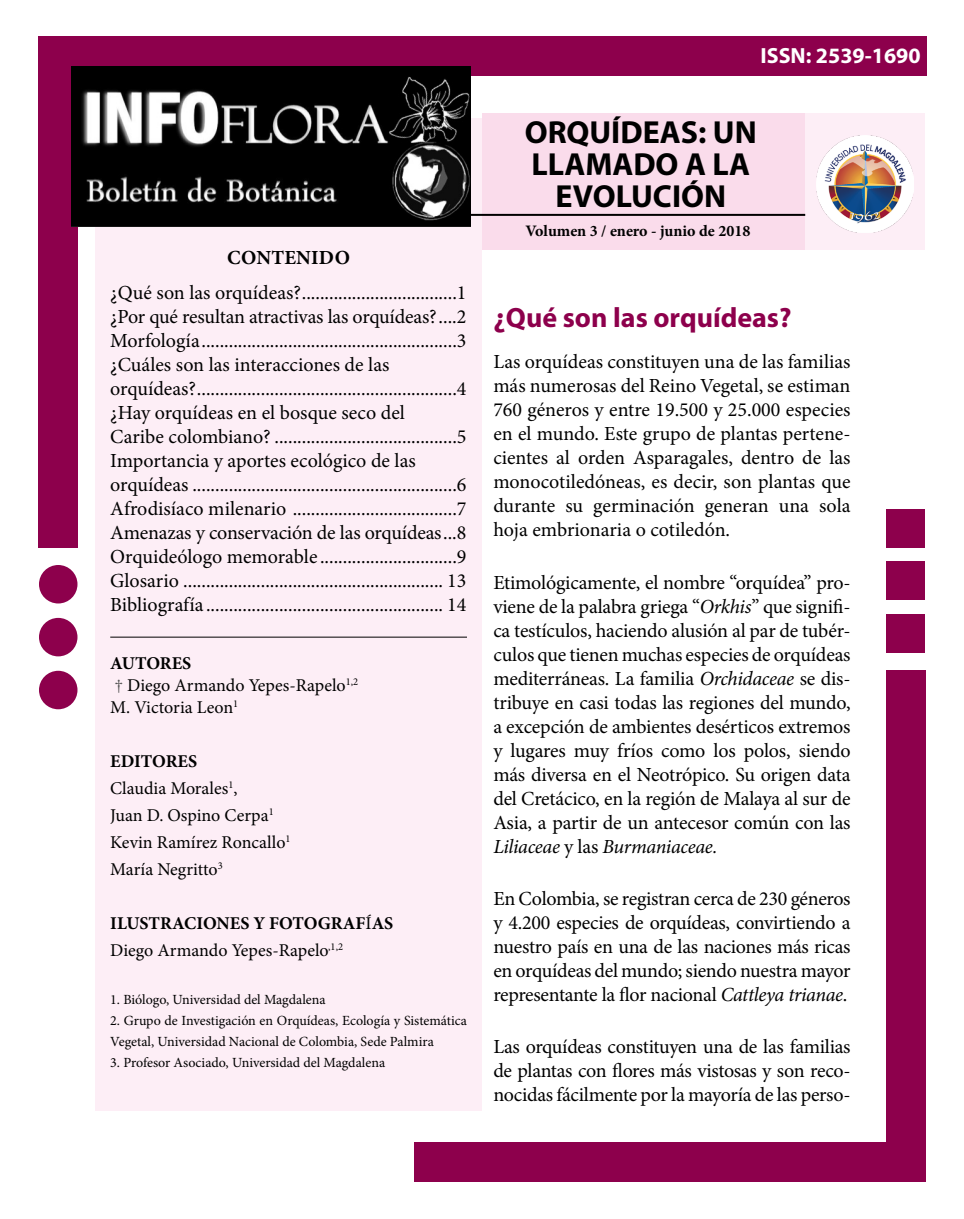
<style>
.page{position:relative;width:964px;height:1219px;background:#fff}
.page>*{position:absolute;margin:0;border:0;box-sizing:border-box;transform-origin:0 0}
.Titulo_Boletin{font:700 32px/32px "Myriad Pro";color:#000;text-align:center}
.Sub_Titulos{font:700 28px "Myriad Pro";color:#8d004c}
.Registro_ISSN{font:700 22px "Myriad Pro";color:#fff}
.Cuerpo_de_Texto{font:20px/24px "Minion Pro";letter-spacing:-.01em;color:#000;text-align:justify}
.TDC_Título{font:700 20px "Minion Pro";letter-spacing:.01em;color:#000}
.No_Spacing{font:18px "Minion Pro";color:#000}
.No_Spacing-2{font:700 18px "Minion Pro";color:#000}
.Datos_Periodicidad{font:700 16px "Minion Pro";color:#000}
.No_Spacing-3{font:14px/21px "Minion Pro";color:#000}
.s1{color:#545454}
.s2{font-weight:400}
.s3{font-style:italic}
</style>
<div class="page">
<div style="left:38px;top:36px;width:39px;height:512px;background:#8d004c"></div>
<div style="left:886px;top:670px;width:40px;height:511px;background:#8d004c"></div>
<div style="left:38px;top:36px;width:511px;height:40px;background:#8d004c"></div>
<div style="left:414px;top:1142px;width:512px;height:39px;background:#8d004c"></div>
<div style="left:39px;top:565px;width:38px;height:38px;background:#8d004c;border-radius:50%"></div>
<div style="left:39px;top:618px;width:38px;height:38px;background:#8d004c;border-radius:50%"></div>
<div style="left:39px;top:671px;width:38px;height:38px;background:#8d004c;border-radius:50%"></div>
<div style="left:886px;top:614px;width:39px;height:39px;background:#8d004c"></div>
<div style="left:886px;top:562px;width:39px;height:38px;background:#8d004c"></div>
<div style="left:886px;top:509px;width:39px;height:38px;background:#8d004c"></div>
<div style="left:482px;top:113px;width:323px;height:136px;background:#fadceb"></div>
<div style="left:540px;top:36px;width:386px;height:40px;background:#8d004c"></div>
<div style="left:805px;top:113px;width:120px;height:136px;background:#fdeef6"></div>
<div style="left:95px;top:118px;width:387px;height:992px;background:#fdeef6"></div>
<hr style="left:234px;top:214px;width:571px;height:2px;background:#000">
<img style="left:71px;top:66px;width:400px;height:161px">
<hr style="left:110px;top:637px;width:357px;height:1px;background:#000">
<img style="left:816px;top:135px;width:97px;height:97px">
<p class="TDC_Título" style="left:227px;top:244px;width:124px">CONTENIDO</p>
<p class="Cuerpo_de_Texto" style="left:110px;top:281px;width:358px">¿Qué son las orquídeas?..................................1</p>
<p class="Cuerpo_de_Texto" style="left:110px;top:305px;width:358px">¿Por qué resultan atractivas las orquídeas?....2</p>
<p class="Cuerpo_de_Texto" style="left:110px;top:329px;width:358px">Morfología........................................................3</p>
<p class="Cuerpo_de_Texto" style="left:110px;top:353px;width:358px">¿Cuáles son las interacciones de las orquídeas?.........................................................4</p>
<p class="Cuerpo_de_Texto" style="left:110px;top:401px;width:358px">¿Hay orquídeas en el bosque seco del<br>Caribe colombiano? ........................................5</p>
<p class="Cuerpo_de_Texto" style="left:110px;top:449px;width:358px">Importancia y aportes ecológico de las orquídeas ..........................................................6</p>
<p class="Cuerpo_de_Texto" style="left:110px;top:497px;width:358px">Afrodisíaco milenario ....................................7</p>
<p class="Cuerpo_de_Texto" style="left:110px;top:521px;width:358px">Amenazas y conservación de las orquídeas...8</p>
<p class="Cuerpo_de_Texto" style="left:110px;top:545px;width:358px">Orquideólogo memorable ..............................9</p>
<p class="Cuerpo_de_Texto" style="left:110px;top:569px;width:358px">Glosario ......................................................... 13</p>
<p class="Cuerpo_de_Texto" style="left:110px;top:593px;width:358px">Bibliografía .................................................... 14</p>
<p class="No_Spacing-2" style="left:110px;top:651px;width:83px">AUTORES</p>
<p class="No_Spacing" style="left:114px;top:673px;width:245px"><span class="s1">†</span> Diego Armando Yepes-Rapelo<sup>1,2</sup></p>
<p class="No_Spacing" style="left:110px;top:695px;width:130px">M. Victoria Leon<sup>1</sup></p>
<p class="No_Spacing-2" style="left:110px;top:748px;width:88px">EDITORES</p>
<p class="No_Spacing" style="left:110px;top:776px;width:129px">Claudia Morales<sup>1</sup>,</p>
<p class="No_Spacing" style="left:110px;top:803px;width:165px">Juan D. Ospino Cerpa<sup>1</sup></p>
<p class="No_Spacing" style="left:110px;top:830px;width:182px">Kevin Ramírez Roncallo<sup>1</sup></p>
<p class="No_Spacing" style="left:110px;top:857px;width:114px">María Negritto<sup>3</sup></p>
<p class="No_Spacing-2" style="left:110px;top:910px;width:285px">ILUSTRACIONES Y FOTOGRAF<span class="s2">Í</span>AS</p>
<p class="No_Spacing" style="left:110px;top:938px;width:234px">Diego Armando Yepes-Rapelo<sup>,1,2</sup></p>
<p class="No_Spacing-3" style="left:110px;top:989px;width:217px">1. Biólogo, Universidad del Magdalena</p>
<p class="No_Spacing-3" style="left:110px;top:1010px;width:358px">2. Grupo de Investigación en Orquídeas, Ecología y Sistemática<br>Vegetal, Universidad Nacional de Colombia, Sede Palmira</p>
<p class="No_Spacing-3" style="left:110px;top:1052px;width:276px">3. Profesor Asociado, Universidad del Magdalena</p>
<p class="Registro_ISSN" style="left:760px;top:41px;width:162px">ISSN: 2539-1690</p>
<p class="Titulo_Boletin" style="left:525px;top:115px;width:233px">ORQUÍDEAS: UN<br>LLAMADO A LA<br>EVOLUCIÓN</p>
<p class="Datos_Periodicidad" style="left:525px;top:219px;width:226px">Volumen 3 / enero - junio de 2018</p>
<p class="Sub_Titulos" style="left:493px;top:299px;width:300px">¿Qué son las orquídeas?</p>
<p class="Cuerpo_de_Texto" style="left:493px;top:350px;width:359px">Las orquídeas constituyen una de las familias más numerosas del Reino Vegetal, se estiman 760 géneros y entre 19.500 y 25.000 especies en el mundo. Este grupo de plantas pertene&shy;cientes al orden Asparagales, dentro de las monocotiledóneas, es decir, son plantas que durante su germinación generan una sola hoja embrionaria o cotiledón.</p>
<p class="Cuerpo_de_Texto" style="left:493px;top:570px;width:359px">Etimológicamente, el nombre “orquídea” pro&shy;viene de la palabra griega “<span class="s3">Orkhis</span>” que signifi&shy;ca testículos, haciendo alusión al par de tubér&shy;culos que tienen muchas especies de orquídeas mediterráneas. La familia <span class="s3">Orchidaceae</span> se dis&shy;tribuye en casi todas las regiones del mundo, a excepción de ambientes desérticos extremos y lugares muy fríos como los polos, siendo más diversa en el Neotrópico. Su origen data del Cretácico, en la región de Malaya al sur de Asia, a partir de un antecesor común con las <span class="s3">Liliaceae</span> y las <span class="s3">Burmaniaceae.</span></p>
<p class="Cuerpo_de_Texto" style="left:493px;top:887px;width:359px">En Colombia, se registran cerca de 230 géneros y 4.200 especies de orquídeas, convirtiendo a nuestro país en una de las naciones más ricas en orquídeas del mundo; siendo nuestra mayor representante la flor nacional <span class="s3">Cattleya trianae</span>.</p>
<p class="Cuerpo_de_Texto" style="left:493px;top:1035px;width:359px">Las orquídeas constituyen una de las familias de plantas con flores más vistosas y son reco&shy;nocidas fácilmente por la mayoría de las perso-</p>
</div>
